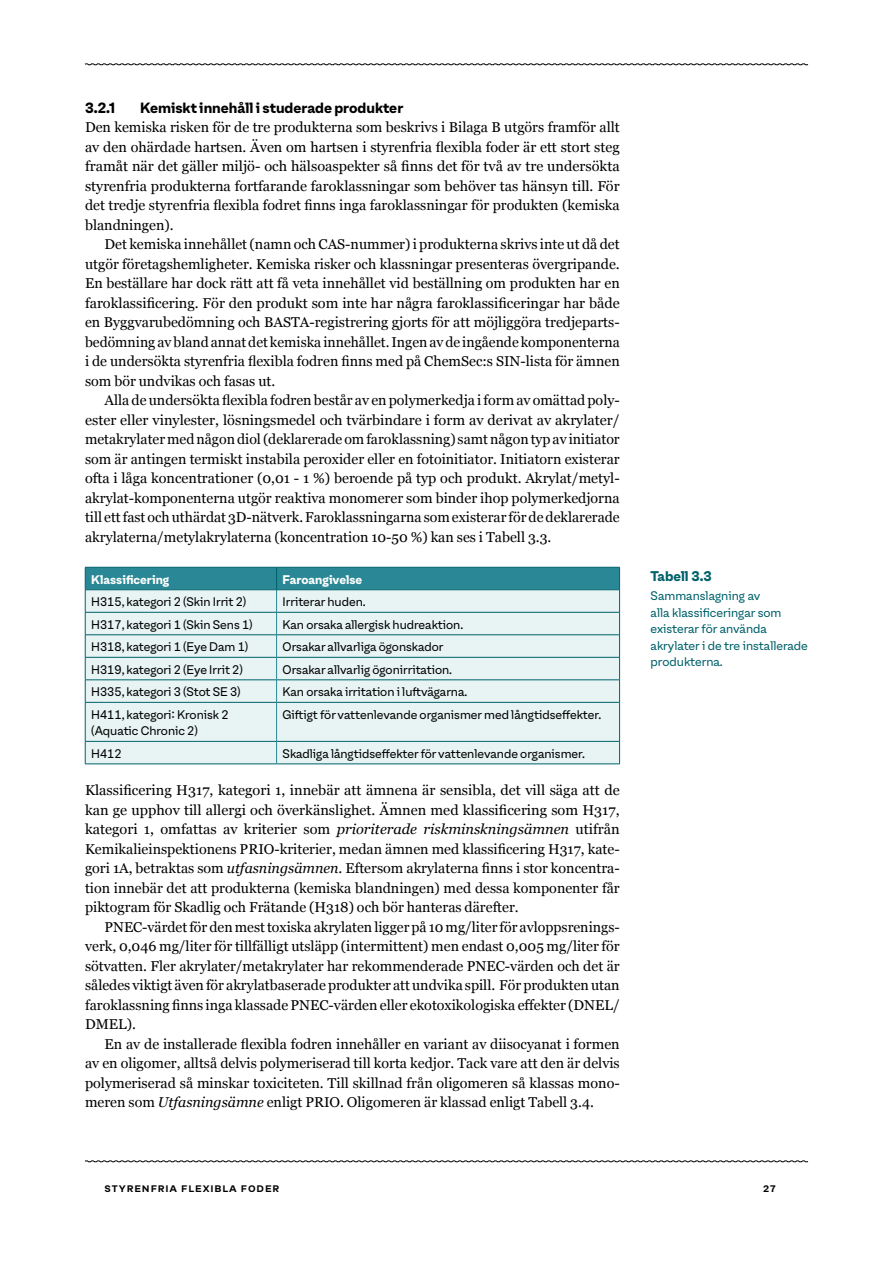
<style>
.page{position:relative;width:893px;height:1263px;background:#fff}
.page>*{position:absolute;margin:0;border:0;box-sizing:border-box;transform-origin:0 0}
.t1{font:14.25px/19.5px "Georgia";color:#000;text-align:justify}
.t2{font:700 14.25px "Oli Grotesk L";color:#000}
.t3{font:700 13.5px "Oli Grotesk L";color:#00616a}
.t4{font:12px/16.5px "Oli Grotesk L";color:#000}
.t5{font:12px/16.5px "Oli Grotesk L";color:#00616a}
.t6{font:700 12px "Oli Grotesk L";color:#fff}
.t7{font:500 12px "Oli Grotesk L";letter-spacing:.075em;color:#000}
.s1{font-style:italic}
</style>
<div class="page">
<svg style="left:85px;top:1160px;width:723px;height:2px"></svg>
<svg style="left:85px;top:63px;width:723px;height:3px"></svg>
<div style="left:86px;top:703px;width:533px;height:61px;background:#e7f4f3"></div>
<hr style="left:85px;top:702px;width:192px;height:1px;background:#00616a">
<hr style="left:85px;top:702px;width:1px;height:39px;background:#00616a">
<hr style="left:277px;top:702px;width:343px;height:1px;background:#00616a">
<hr style="left:619px;top:702px;width:1px;height:39px;background:#00616a">
<hr style="left:85px;top:741px;width:192px;height:1px;background:#00616a">
<svg style="left:85px;top:741px;width:1px;height:23px"></svg>
<hr style="left:277px;top:741px;width:343px;height:1px;background:#00616a">
<svg style="left:619px;top:741px;width:1px;height:23px"></svg>
<hr style="left:85px;top:764px;width:192px;height:1px;background:#00616a">
<hr style="left:277px;top:764px;width:343px;height:1px;background:#00616a">
<hr style="left:276px;top:702px;width:1px;height:39px;background:#2a8896">
<svg style="left:276px;top:741px;width:1px;height:23px"></svg>
<svg style="left:85px;top:567px;width:535px;height:135px;background:#bfdcde"></svg>
<hr style="left:85px;top:589px;width:192px;height:1px;background:#00616a">
<hr style="left:277px;top:589px;width:343px;height:1px;background:#00616a">
<p class="t2" style="left:85px;top:96px;width:32px">3.2.1</p>
<p class="t2" style="left:140px;top:96px;width:264px">Kemiskt innehåll i studerade produkter</p>
<p class="t1" style="left:85px;top:117px;width:536px">Den kemiska risken för de tre produkterna som beskrivs i Bilaga B utgörs framför allt av den ohärdade hartsen. Även om hartsen i styrenfria flexibla foder är ett stort steg framåt när det gäller miljö- och hälsoaspekter så finns det för två av tre undersökta styrenfria produkterna fortfarande faroklassningar som behöver tas hänsyn till. För det tredje styrenfria flexibla fodret finns inga faroklassningar för produkten (kemiska blandningen).</p>
<p class="t1" style="left:85px;top:234px;width:536px;text-indent:19px">Det kemiska innehållet (namn och CAS-nummer) i produkterna skrivs inte ut då det utgör företagshemligheter. Kemiska risker och klassningar presenteras övergripande.<br>En beställare har dock rätt att få veta innehållet vid beställning om produkten har en faroklassificering. För den produkt som inte har några faroklassificeringar har både en Byggvarubedömning och BASTA-registrering gjorts för att möjliggöra tredjeparts&shy;bedömning av bland annat det kemiska innehållet. Ingen av de ingående komponenterna i de undersökta styrenfria flexibla fodren finns med på ChemSec:s SIN-lista för ämnen som bör undvikas och fasas ut.</p>
<p class="t1" style="left:85px;top:390px;width:536px;text-indent:19px">Alla de undersökta flexibla fodren består av en polymerkedja i form av omättad poly&shy;ester eller vinylester, lösningsmedel och tvärbindare i form av derivat av akrylater/ metakrylater med någon diol (deklarerade om faroklassning) samt någon typ av initiator som är antingen termiskt instabila peroxider eller en fotoinitiator. Initiatorn existerar ofta i låga koncentrationer (0,01 - 1 %) beroende på typ och produkt. Akrylat/metyl&shy;akrylat-komponenterna utgör reaktiva monomerer som binder ihop polymerkedjorna till ett fast och uthärdat 3D-nätverk. Faroklassningarna som existerar för de deklarerade akrylaterna/metylakrylaterna (koncentration 10-50 %) kan ses i Tabell 3.3.</p>
<p class="t6" style="left:91px;top:570px;width:80px">Klassificering</p>
<p class="t6" style="left:283px;top:570px;width:81px">Faroangivelse</p>
<p class="t4" style="left:91px;top:593px;width:157px">H315, kategori 2 (Skin Irrit 2)</p>
<p class="t4" style="left:283px;top:593px;width:85px">Irriterar huden.</p>
<p class="t4" style="left:91px;top:615px;width:163px">H317, kategori 1 (Skin Sens 1)</p>
<p class="t4" style="left:283px;top:615px;width:182px">Kan orsaka allergisk hudreaktion.</p>
<p class="t4" style="left:91px;top:638px;width:159px">H318, kategori 1 (Eye Dam 1)</p>
<p class="t4" style="left:283px;top:638px;width:162px">Orsakar allvarliga ögonskador</p>
<p class="t4" style="left:91px;top:660px;width:153px">H319, kategori 2 (Eye Irrit 2)</p>
<p class="t4" style="left:283px;top:660px;width:171px">Orsakar allvarlig ögonirritation.</p>
<p class="t4" style="left:91px;top:683px;width:151px">H335, kategori 3 (Stot SE 3)</p>
<p class="t4" style="left:283px;top:683px;width:186px">Kan orsaka irritation i luftvägarna.</p>
<p class="t4" style="left:91px;top:705px;width:139px">H411, kategori: Kronisk 2 (Aquatic Chronic 2)</p>
<p class="t4" style="left:283px;top:705px;width:320px">Giftigt för vattenlevande organismer med långtidseffekter.</p>
<p class="t4" style="left:91px;top:744px;width:32px">H412</p>
<p class="t4" style="left:283px;top:744px;width:304px">Skadliga långtidseffekter för vattenlevande organismer.</p>
<p class="t1" style="left:85px;top:780px;width:536px">Klassificering H317, kategori 1, innebär att ämnena är sensibla, det vill säga att de kan ge upphov till allergi och överkänslighet. Ämnen med klassificering som H317, kategori 1, omfattas av kriterier som <span class="s1">prioriterade riskminskningsämnen</span> utifrån Kemikalieinspektionens PRIO-kriterier, medan ämnen med klassificering H317, kate&shy;gori 1A, betraktas som <span class="s1">utfasningsämnen</span>. Eftersom akrylaterna finns i stor koncentra&shy;tion innebär det att produkterna (kemiska blandningen) med dessa komponenter får piktogram för Skadlig och Frätande (H318) och bör hanteras därefter.</p>
<p class="t1" style="left:85px;top:916px;width:536px;text-indent:20px">PNEC-värdet för den mest toxiska akrylaten ligger på 10 mg/liter för avloppsrenings&shy;verk, 0,046 mg/liter för tillfälligt utsläpp (intermittent) men endast 0,005 mg/liter för sötvatten. Fler akrylater/metakrylater har rekommenderade PNEC-värden och det är således viktigt även för akrylatbaserade produkter att undvika spill. För produkten utan faroklassning finns inga klassade PNEC-värden eller ekotoxikologiska effekter (DNEL/ DMEL).</p>
<p class="t1" style="left:85px;top:1033px;width:536px;text-indent:20px">En av de installerade flexibla fodren innehåller en variant av diisocyanat i formen av en oligomer, alltså delvis polymeriserad till korta kedjor. Tack vare att den är delvis polymeriserad så minskar toxiciteten. Till skillnad från oligomeren så klassas mono&shy;meren som <span class="s1">Utfasningsämne</span> enligt PRIO. Oligomeren är klassad enligt Tabell 3.4.</p>
<p class="t7" style="left:105px;top:1178px;width:176px">Styrenfria flexibla foder</p>
<p class="t3" style="left:651px;top:565px;width:63px">Tabell 3.3</p>
<p class="t5" style="left:651px;top:586px;width:159px">Sammanslagning av<br>alla klassificeringar som existerar för använda akrylater i de tre installerade produkterna.</p>
<p class="t7" style="left:763px;top:1178px;width:14px">27</p>
</div>
